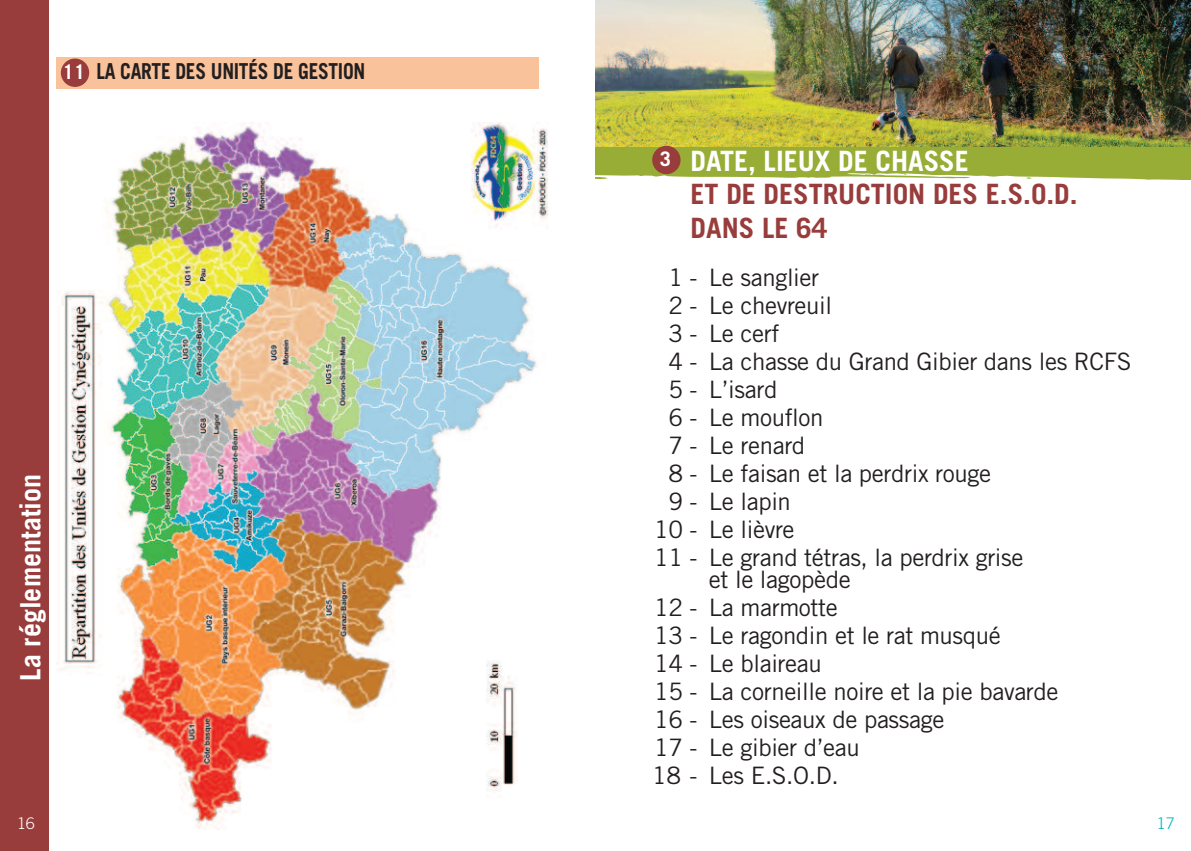
<style>
.page{position:relative;width:1191px;height:851px;background:#fff}
.page>*{position:absolute;margin:0;border:0;box-sizing:border-box;transform-origin:0 0}
.t1{font:700 28px/33.6px "Trade Gothic";color:#983d3b}
.t2{font:700 28px "Trade Gothic";color:#fff}
.t3{font:24px/28px "Trade Gothic";letter-spacing:-.015em;color:#231f20}
.t4{font:700 22px "Trade Gothic";letter-spacing:-.015em;color:#231f20;scale:.88 1}
.t5{font:300 16px "Trade Gothic";color:#fff}
.t6{font:300 16px "Trade Gothic";color:#00b6bc}
.s1{font-size:20px;color:#fff}
.s2{color:#fff}
</style>
<div class="page">
<div style="left:0;top:0;width:49px;height:850px;background:#983d3b"></div>
<img style="left:57px;top:123px;width:491px;height:706px">
<div style="left:57px;top:57px;width:482px;height:31px;background:#fac29b"></div>
<div style="left:61px;top:59px;width:28px;height:28px;background:#983d3b;border-radius:50%"></div>
<img style="left:595px;top:0;width:596px;height:147px">
<div style="left:595px;top:147px;width:596px;height:33px;background:#97ad35"></div>
<img style="left:57px;top:163px;width:1124px;height:40px">
<div style="left:652px;top:146px;width:28px;height:28px;background:#983d3b;border-radius:50%"></div>
<p class="t4" style="left:63px;top:63px;width:345px"><span class="s1">11</span> LA CARTE DES UNITÉS DE GESTION</p>
<p class="t2" style="left:20px;top:680px;width:208px;rotate:-90deg">La réglementation</p>
<p class="t5" style="left:17px;top:816px;width:19px">16</p>
<p class="t1" style="left:690px;top:146px;width:388px;text-indent:-31px"><sup>3</sup> <span class="s2">DATE, LIEUX DE CHASSE<br></span>ET DE DESTRUCTION DES E.S.O.D.<br>DANS LE 64</p>
<p class="t3" style="left:668px;top:265px;width:152px">1 - Le sanglier</p>
<p class="t3" style="left:668px;top:293px;width:165px">2 - Le chevreuil</p>
<p class="t3" style="left:668px;top:321px;width:112px">3 - Le cerf</p>
<p class="t3" style="left:668px;top:349px;width:464px">4 - La chasse du Grand Gibier dans les RCFS</p>
<p class="t3" style="left:668px;top:377px;width:110px">5 - L’isard</p>
<p class="t3" style="left:668px;top:405px;width:157px">6 - Le mouflon</p>
<p class="t3" style="left:668px;top:433px;width:138px">7 - Le renard</p>
<p class="t3" style="left:668px;top:461px;width:324px">8 - Le faisan et la perdrix rouge</p>
<p class="t3" style="left:668px;top:489px;width:124px">9 - Le lapin</p>
<p class="t3" style="left:654px;top:517px;width:142px">10 - Le lièvre</p>
<p class="t3" style="left:654px;top:545px;width:371px">11 - Le grand tétras, la perdrix grise</p>
<p class="t3" style="left:652px;top:567px;width:408px;text-indent:57px">et le lagopède<br>12 - La marmotte<br>13 - Le ragondin et le rat musqué<br>14 - Le blaireau<br>15 - La corneille noire et la pie bavarde<br>16 - Les oiseaux de passage<br>17 - Le gibier d’eau<br>18 - Les E.S.O.D.</p>
<p class="t6" style="left:1156px;top:816px;width:19px">17</p>
</div>
